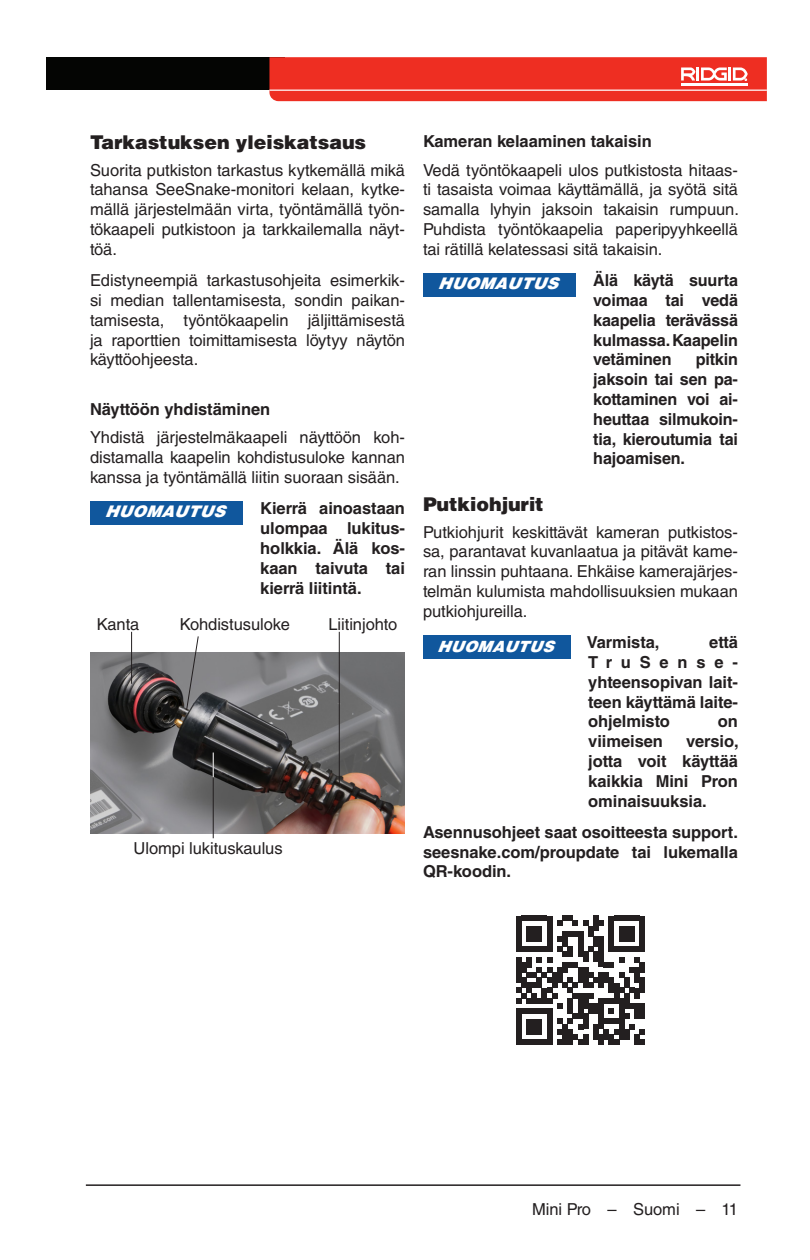
<style>
.page{position:relative;width:810px;height:1260px;background:#fff}
.page>*{position:absolute;margin:0;border:0;box-sizing:border-box;transform-origin:0 0}
.Head_2____h2_-_half{font:900 19px "Helvetica LT Std";letter-spacing:-.005em;color:#231f20}
.Basic_Normal___bn_-_half{font:16.4px/19.8px "Helvetica LT Std";letter-spacing:-.005em;color:#231f20;text-align:justify}
.Basic_Bold___bb{font:700 16.4px/19.8px "Helvetica LT Std";letter-spacing:-.005em;color:#231f20;text-align:justify}
.Basic_Bold___bb_-_half{font:700 16.4px/19.8px "Helvetica LT Std";letter-spacing:-.01em;color:#231f20;text-align:justify}
.Basic_Normal___bn_-_half-2{font:700 16.4px/19.8px "Helvetica LT Std";letter-spacing:-.005em;color:#231f20;text-align:justify}
.Basic_Normal_Right___Half{font:16.4px "Helvetica LT Std";letter-spacing:-.005em;color:#231f20}
.Head_3___h3_-_half{font:700 16.4px "Helvetica LT Std";letter-spacing:-.005em;color:#231f20}
.Notice-half{font:italic 900 16px "Helvetica LT Std";letter-spacing:.02em;color:#fff}
.t1{font:italic 900 15.4px "Helvetica LT Std";letter-spacing:.02em;color:#fff}
</style>
<div class="page">
<hr style="left:86px;top:1184px;width:654px;height:2px;background:#231f20">
<div style="left:46px;top:57px;width:239px;height:33px;background:#040503"></div>
<svg style="left:269px;top:57px;width:498px;height:44px;background:#ee3b30"></svg>
<div style="left:90px;top:501px;width:152px;height:23px;background:#10579d"></div>
<img style="left:90px;top:652px;width:315px;height:182px">
<svg style="left:185px;top:636px;width:14px;height:75px"></svg>
<hr style="left:131px;top:632px;width:1px;height:52px;background:#231f20">
<hr style="left:213px;top:753px;width:1px;height:85px;background:#231f20">
<hr style="left:339px;top:632px;width:1px;height:152px;background:#231f20">
<svg style="left:213px;top:753px;width:1px;height:24px"></svg>
<div style="left:423px;top:273px;width:152px;height:23px;background:#10579d"></div>
<div style="left:423px;top:636px;width:147px;height:23px;background:#10579d"></div>
<div style="left:516px;top:916px;width:5px;height:31px;background:#231f20"></div>
<div style="left:526px;top:926px;width:6px;height:15px;background:#231f20"></div>
<div style="left:532px;top:926px;width:5px;height:15px;background:#231f20"></div>
<div style="left:537px;top:926px;width:5px;height:15px;background:#231f20"></div>
<svg style="left:521px;top:916px;width:26px;height:5px"></svg>
<div style="left:547px;top:916px;width:5px;height:31px;background:#231f20"></div>
<div style="left:562px;top:931px;width:6px;height:16px;background:#231f20"></div>
<div style="left:578px;top:931px;width:5px;height:16px;background:#231f20"></div>
<svg style="left:557px;top:916px;width:31px;height:25px"></svg>
<div style="left:588px;top:926px;width:5px;height:10px;background:#231f20"></div>
<div style="left:593px;top:916px;width:6px;height:15px;background:#231f20"></div>
<div style="left:593px;top:936px;width:6px;height:11px;background:#231f20"></div>
<svg style="left:599px;top:921px;width:5px;height:5px"></svg>
<div style="left:599px;top:936px;width:5px;height:11px;background:#231f20"></div>
<div style="left:609px;top:916px;width:5px;height:31px;background:#231f20"></div>
<div style="left:619px;top:926px;width:5px;height:15px;background:#231f20"></div>
<div style="left:624px;top:926px;width:5px;height:15px;background:#231f20"></div>
<div style="left:629px;top:926px;width:6px;height:15px;background:#231f20"></div>
<svg style="left:614px;top:916px;width:26px;height:5px"></svg>
<div style="left:640px;top:916px;width:5px;height:31px;background:#231f20"></div>
<svg style="left:516px;top:947px;width:129px;height:98px"></svg>
<p class="Head_2____h2_-_half" style="left:90px;top:129px;width:278px">Tarkastuksen yleiskatsaus</p>
<p class="Basic_Normal___bn_-_half" style="left:90px;top:160px;width:317px">Suorita putkiston tarkastus kytkemällä mikä tahansa SeeSnake-monitori kelaan, kytke&shy;mällä järjestelmään virta, työntämällä työn&shy;tökaapeli putkistoon ja tarkkailemalla näyt&shy;töä.</p>
<p class="Basic_Normal___bn_-_half" style="left:90px;top:270px;width:317px">Edistyneempiä tarkastusohjeita esimerkik&shy;si median tallentamisesta, sondin paikan&shy;tamisesta, työntökaapelin jäljittämisestä ja raporttien toimittamisesta löytyy näytön käyttöohjeesta.</p>
<p class="Head_3___h3_-_half" style="left:90px;top:399px;width:182px">Näyttöön yhdistäminen</p>
<p class="Basic_Normal___bn_-_half" style="left:90px;top:428px;width:317px">Yhdistä järjestelmäkaapeli näyttöön koh&shy;distamalla kaapelin kohdistusuloke kannan kanssa ja työntämällä liitin suoraan sisään.</p>
<p class="Notice-half" style="left:105px;top:501px;width:121px">HUOMAUTUS</p>
<p class="Basic_Normal___bn_-_half-2" style="left:260px;top:498px;width:146px">Kierrä ainoastaan ulompaa lukitus&shy;holkkia. Älä kos&shy;kaan taivuta tai kierrä liitintä.</p>
<p class="Basic_Normal_Right___Half" style="left:180px;top:615px;width:112px">Kohdistusuloke</p>
<p class="Basic_Normal_Right___Half" style="left:328px;top:614px;width:70px">Liitinjohto</p>
<p class="Basic_Normal_Right___Half" style="left:97px;top:614px;width:44px">Kanta</p>
<p class="Basic_Normal_Right___Half" style="left:134px;top:839px;width:151px">Ulompi lukituskaulus</p>
<p class="Head_3___h3_-_half" style="left:423px;top:131px;width:230px">Kameran kelaaminen takaisin</p>
<p class="Basic_Normal___bn_-_half" style="left:423px;top:160px;width:317px">Vedä työntökaapeli ulos putkistosta hitaas&shy;ti tasaista voimaa käyttämällä, ja syötä sitä samalla lyhyin jaksoin takaisin rumpuun.<br>Puhdista työntökaapelia paperipyyhkeellä tai rätillä kelatessasi sitä takaisin.</p>
<p class="Notice-half" style="left:438px;top:273px;width:121px">HUOMAUTUS</p>
<p class="Basic_Bold___bb_-_half" style="left:593px;top:270px;width:146px">Älä käytä suurta voimaa tai vedä kaapelia terävässä kulmassa. Kaapelin vetäminen</p>
<p class="Basic_Bold___bb_-_half" style="left:593px;top:349px;width:146px;text-indent:102px">pitkin jaksoin tai sen pa&shy;kottaminen voi ai&shy;heuttaa silmukoin&shy;tia, kieroutumia tai hajoamisen.</p>
<p class="Head_2____h2_-_half" style="left:423px;top:491px;width:122px">Putkiohjurit</p>
<p class="Basic_Normal___bn_-_half" style="left:423px;top:522px;width:317px">Putkiohjurit keskittävät kameran putkistos&shy;sa, parantavat kuvanlaatua ja pitävät kame&shy;ran linssin puhtaana. Ehkäise kamerajärjes&shy;telmän kulumista mahdollisuuksien mukaan putkiohjureilla.</p>
<p class="t1" style="left:437px;top:636px;width:117px">HUOMAUTUS</p>
<p class="Basic_Bold___bb" style="left:587px;top:632px;width:74px">Varmista,</p>
<p class="Basic_Bold___bb" style="left:588px;top:632px;width:151px;text-indent:121px">että TruSense&shy;yhteensopivan lait&shy;teen käyttämä laite&shy;ohjelmisto</p>
<p class="Basic_Bold___bb" style="left:718px;top:711px;width:22px">on</p>
<p class="Basic_Bold___bb" style="left:588px;top:731px;width:152px;text-indent:98px">versio, jotta voit käyttää kaikkia Mini Pron ominaisuuksia.</p>
<p class="Basic_Bold___bb" style="left:423px;top:822px;width:317px">Asennusohjeet saat osoitteesta support. seesnake.com/proupdate tai lukemalla QR-koodin.</p>
<p class="Basic_Bold___bb" style="left:588px;top:731px;width:76px">viimeisen</p>
<p class="Basic_Normal___bn_-_half" style="left:532px;top:1199px;width:207px">Mini Pro – Suomi – 11</p>
</div>
